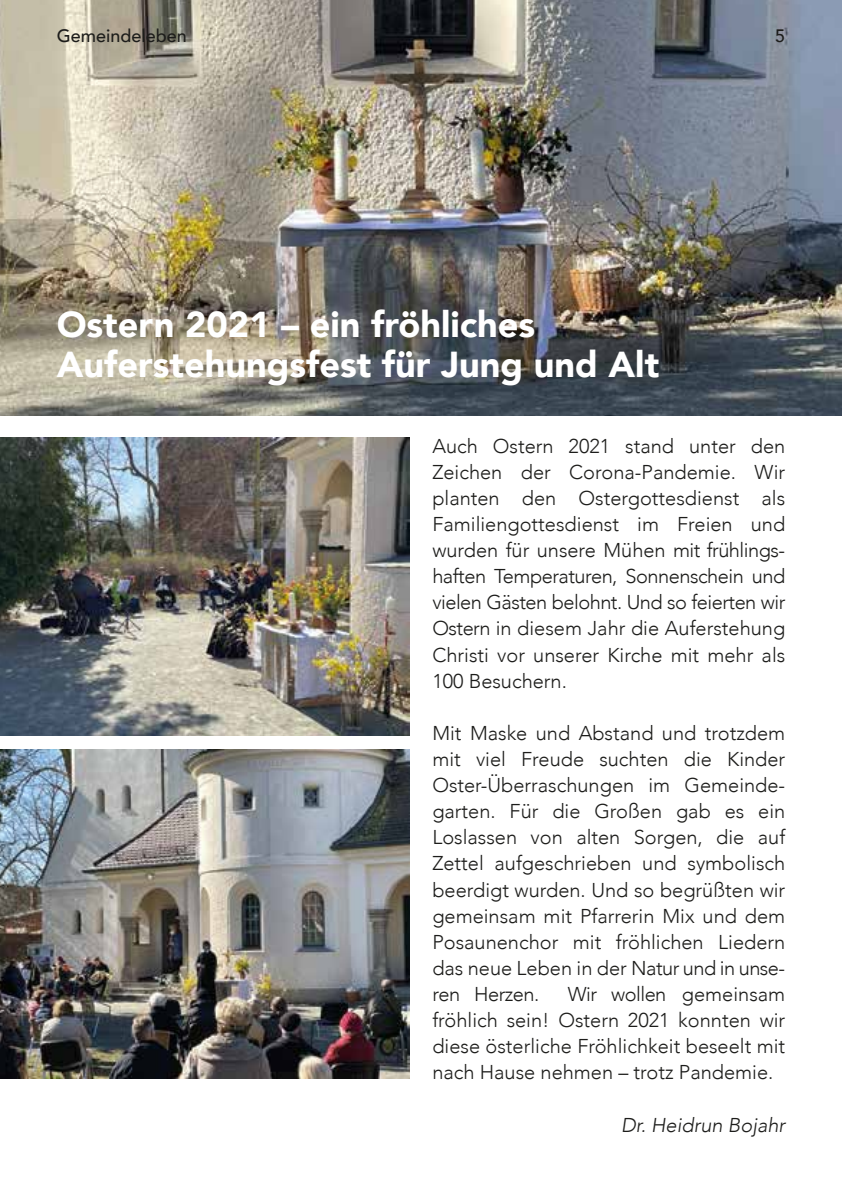
<style>
.page{position:relative;width:842px;height:1191px;background:#fff}
.page>*{position:absolute;margin:0;border:0;box-sizing:border-box;transform-origin:0 0}
.t1{font:900 36px/40px "Avenir";color:#fff}
.t2{font:300 20px/26.2px "Avenir";color:#1d1d1b;text-align:justify}
.t3{font:italic 300 20px "Avenir";color:#1d1d1b}
.t4{font:500 18px "Avenir";color:#1d1d1b}
</style>
<div class="page">
<img style="left:0;top:749px;width:410px;height:329px">
<img style="left:0;top:0;width:842px;height:416px">
<img style="left:0;top:437px;width:409px;height:298px">
<p class="t4" style="left:57px;top:20px;width:132px">Gemeindeleben</p>
<p class="t4" style="left:775px;top:20px;width:12px">5</p>
<h1 class="t1" style="left:57px;top:303px;width:604px">Ostern 2021 – ein fröhliches<br>Auferstehungsfest für Jung und Alt</h1>
<p class="t2" style="left:432px;top:433px;width:354px">Auch Ostern 2021 stand unter den Zeichen der Corona-Pandemie. Wir planten den Ostergottesdienst als Familiengottesdienst im Freien und wurden für unsere Mühen mit frühlings&shy;haften Temperaturen, Sonnenschein und vielen Gästen belohnt. Und so feierten wir Ostern in diesem Jahr die Auferstehung Christi vor unserer Kirche mit mehr als 100 Besuchern.</p>
<p class="t2" style="left:432px;top:720px;width:354px">Mit Maske und Abstand und trotzdem mit viel Freude suchten die Kinder Oster-Überraschungen im Gemeinde&shy;garten. Für die Großen gab es ein Loslassen von alten Sorgen, die auf Zettel aufgeschrieben und symbolisch beerdigt wurden. Und so begrüßten wir gemeinsam mit Pfarrerin Mix und dem Posaunenchor mit fröhlichen Liedern das neue Leben in der Natur und in unse&shy;ren Herzen.</p>
<p class="t2" style="left:432px;top:981px;width:354px;text-indent:135px">Wir wollen gemeinsam fröhlich sein! Ostern 2021 konnten wir diese österliche Fröhlichkeit beseelt mit nach Hause nehmen – trotz Pandemie.</p>
<p class="t3" style="left:621px;top:1112px;width:166px">Dr. Heidrun Bojahr</p>
</div>
